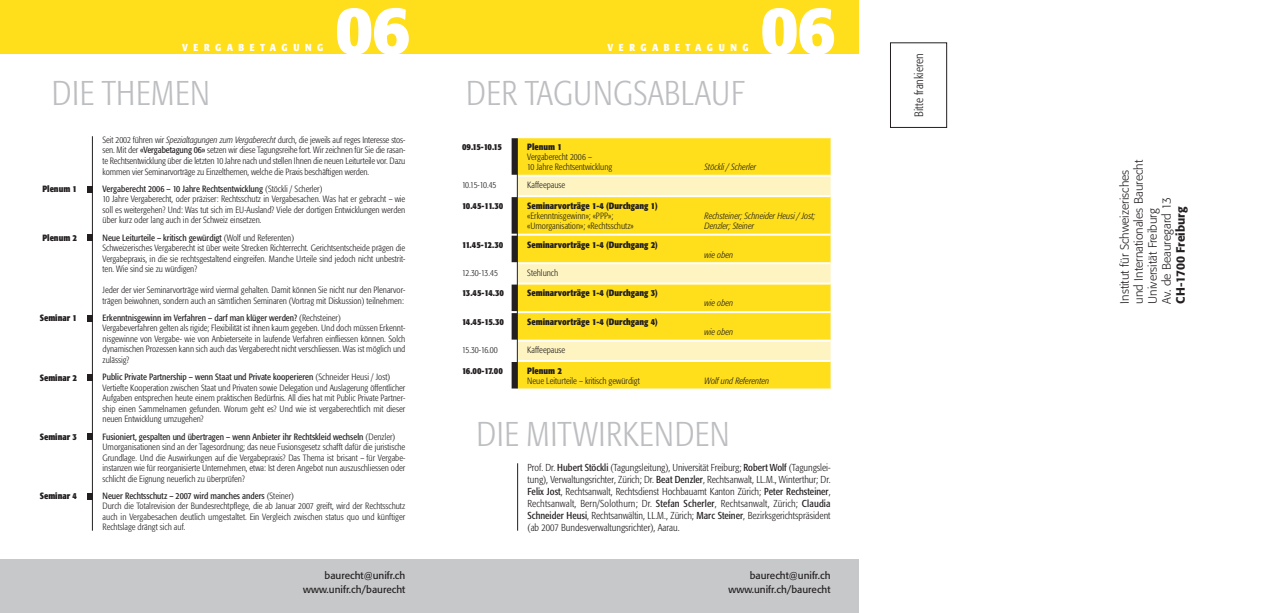
<style>
.page{position:relative;width:1287px;height:613px;background:#fff}
.page>*{position:absolute;margin:0;border:0;box-sizing:border-box;transform-origin:0 0}
.t1{font:700 66.5px "Formata";color:#fff}
.t2{font:300 condensed 34px "Formata";letter-spacing:.02em;color:#bdbec1}
.t3{font:300 12px/14px "Formata";color:#231f20}
.t4{font:300 condensed 12px "Formata";color:#231f20}
.t5{font:500 12px "Formata";color:#231f20}
.t6{font:300 condensed 10px/12px "Formata";color:#231f20;text-align:justify}
.t7{font:10px/14px "Formata";color:#231f20;text-align:right}
.t8{font:700 condensed 10px "Formata";letter-spacing:.55em;color:#fff}
.t9{font:300 condensed 9px/10.5px "Formata";color:#231f20}
.t10{font:700 condensed 9px "Formata";color:#231f20}
.t11{font:italic 300 condensed 9px/10px "Formata";color:#231f20}
.s1{font-style:italic}
.s2{font-weight:400}
</style>
<div class="page">
<div style="left:0;top:558px;width:859px;height:54px;background:#c7c8ca"></div>
<div style="left:0;top:0;width:859px;height:54px;background:#ffdf1b"></div>
<div style="left:890px;top:43px;width:57px;height:85px;border:1px solid #231f20"></div>
<svg style="left:87px;top:186px;width:5px;height:6px"></svg>
<div style="left:87px;top:234px;width:6px;height:7px;background:#231f20"></div>
<svg style="left:87px;top:315px;width:5px;height:6px"></svg>
<svg style="left:87px;top:374px;width:5px;height:6px"></svg>
<svg style="left:87px;top:433px;width:5px;height:6px"></svg>
<div style="left:87px;top:492px;width:6px;height:7px;background:#231f20"></div>
<hr style="left:92px;top:136px;width:1px;height:394px;background:#231f20">
<div style="left:518px;top:138px;width:313px;height:250px;background:#ffdf1b"></div>
<svg style="left:518px;top:177px;width:313px;height:183px;background:#fee653"></svg>
<hr style="left:462px;top:175px;width:369px;height:2px;background:#fff">
<hr style="left:462px;top:195px;width:369px;height:2px;background:#fff">
<hr style="left:517px;top:233px;width:314px;height:2px;background:#fff">
<hr style="left:517px;top:262px;width:314px;height:2px;background:#fff">
<hr style="left:517px;top:282px;width:314px;height:2px;background:#fff">
<hr style="left:517px;top:311px;width:314px;height:2px;background:#fff">
<hr style="left:517px;top:339px;width:314px;height:2px;background:#fff">
<hr style="left:462px;top:360px;width:369px;height:2px;background:#fff">
<svg style="left:512px;top:138px;width:5px;height:251px"></svg>
<hr style="left:517px;top:463px;width:1px;height:67px;background:#231f20">
<hr style="left:517px;top:138px;width:1px;height:250px;background:#231f20">
<p class="t8" style="left:182px;top:43px;width:143px">VERGABETAGUNG</p>
<h2 class="t2" style="left:52px;top:79px;width:159px">DIE THEMEN</h2>
<h1 class="t1" style="left:335px;top:1px;width:77px">06</h1>
<p class="t9" style="left:103px;top:135px;width:304px;text-align:justify">Seit 2002 führen wir <span class="s1">Spezialtagungen zum Vergaberecht</span> durch, die jeweils auf reges Interesse stos&shy;sen. Mit der <span class="s2">«Vergabetagung 06»</span> setzen wir diese Tagungsreihe fort. Wir zeichnen für Sie die rasan&shy;te Rechtsentwicklung über die letzten 10 Jahre nach und stellen Ihnen die neuen Leiturteile vor. Dazu kommen vier Seminarvorträge zu Einzelthemen, welche die Praxis beschäftigen werden.</p>
<p class="t10" style="left:42px;top:185px;width:36px">Plenum 1</p>
<p class="t9" style="left:103px;top:184px;width:304px"><span class="s2">Vergaberecht 2006 – 10 Jahre Rechtsentwicklung</span> (Stöckli / Scherler)<br>10 Jahre Vergaberecht, oder präziser: Rechtsschutz in Vergabesachen. Was hat er gebracht – wie soll es weitergehen? Und: Was tut sich im EU-Ausland? Viele der dortigen Entwicklungen werden über kurz oder lang auch in der Schweiz einsetzen.</p>
<p class="t10" style="left:42px;top:234px;width:36px">Plenum 2</p>
<p class="t9" style="left:103px;top:233px;width:304px"><span class="s2">Neue Leiturteile – kritisch gewürdigt</span> (Wolf und Referenten)<br>Schweizerisches Vergaberecht ist über weite Strecken Richterrecht. Gerichtsentscheide prägen die Vergabepraxis, in die sie rechtsgestaltend eingreifen. Manche Urteile sind jedoch nicht unbestrit&shy;ten. Wie sind sie zu würdigen?</p>
<p class="t9" style="left:103px;top:285px;width:304px">Jeder der vier Seminarvorträge wird viermal gehalten. Damit können Sie nicht nur den Plenarvor&shy;trägen beiwohnen, sondern auch an sämtlichen Seminaren (Vortrag mit Diskussion) teilnehmen:</p>
<p class="t10" style="left:40px;top:314px;width:39px">Seminar 1</p>
<p class="t9" style="left:103px;top:313px;width:304px"><span class="s2">Erkenntnisgewinn im Verfahren – darf man klüger werden?</span> (Rechsteiner)<br>Vergabeverfahren gelten als rigide; Flexibilität ist ihnen kaum gegeben. Und doch müssen Erkennt&shy;nisgewinne von Vergabe- wie von Anbieterseite in laufende Verfahren einfliessen können. Solch dynamischen Prozessen kann sich auch das Vergaberecht nicht verschliessen. Was ist möglich und zulässig?</p>
<p class="t10" style="left:40px;top:373px;width:39px">Seminar 2</p>
<p class="t9" style="left:103px;top:372px;width:304px"><span class="s2">Public Private Partnership – wenn Staat und Private kooperieren</span> (Schneider Heusi / Jost)<br>Vertiefte Kooperation zwischen Staat und Privaten sowie Delegation und Auslagerung öffentlicher Aufgaben entsprechen heute einem praktischen Bedürfnis. All dies hat mit Public Private Partner&shy;ship einen Sammelnamen gefunden. Worum geht es? Und wie ist vergaberechtlich mit dieser neuen Entwicklung umzugehen?</p>
<p class="t10" style="left:40px;top:433px;width:39px">Seminar 3</p>
<p class="t9" style="left:103px;top:431px;width:304px"><span class="s2">Fusioniert, gespalten und übertragen – wenn Anbieter ihr Rechtskleid wechseln</span> (Denzler)<br>Umorganisationen sind an der Tagesordnung; das neue Fusionsgesetz schafft dafür die juristische Grundlage. Und die Auswirkungen auf die Vergabepraxis? Das Thema ist brisant – für Vergabe&shy;instanzen wie für reorganisierte Unternehmen, etwa: Ist deren Angebot nun auszuschliessen oder schlicht die Eignung neuerlich zu überprüfen?</p>
<p class="t10" style="left:40px;top:492px;width:39px">Seminar 4</p>
<p class="t9" style="left:103px;top:491px;width:304px"><span class="s2">Neuer Rechtsschutz – 2007 wird manches anders</span> (Steiner)<br>Durch die Totalrevision der Bundesrechtpflege, die ab Januar 2007 greift, wird der Rechtsschutz auch in Vergabesachen deutlich umgestaltet. Ein Vergleich zwischen status quo und künftiger Rechtslage drängt sich auf.</p>
<p class="t7" style="left:303px;top:569px;width:104px">baurecht@unifr.ch www.unifr.ch/baurecht</p>
<p class="t8" style="left:607px;top:43px;width:143px">VERGABETAGUNG</p>
<h2 class="t2" style="left:466px;top:79px;width:280px">DER TAGUNGSABLAUF</h2>
<h1 class="t1" style="left:760px;top:1px;width:77px">06</h1>
<p class="t10" style="left:462px;top:143px;width:41px">09.15-10.15</p>
<p class="t10" style="left:527px;top:143px;width:36px">Plenum 1</p>
<p class="t9" style="left:527px;top:152px;width:86px;line-height:10px">Vergaberecht 2006 –<br>10 Jahre Rechtsentwicklung</p>
<p class="t11" style="left:705px;top:162px;width:53px">Stöckli / Scherler</p>
<p class="t9" style="left:462px;top:180px;width:36px">10.15-10.45</p>
<p class="t9" style="left:527px;top:180px;width:40px">Kaffeepause</p>
<p class="t10" style="left:462px;top:202px;width:43px">10.45-11.30</p>
<p class="t10" style="left:527px;top:202px;width:132px">Seminarvorträge 1-4 (Durchgang 1)</p>
<p class="t9" style="left:527px;top:211px;width:108px;line-height:10px">«Erkenntnisgewinn»; «PPP»; «Umorganisation»; «Rechtsschutz»</p>
<p class="t11" style="left:705px;top:211px;width:112px">Rechsteiner; Schneider Heusi / Jost;<br>Denzler; Steiner</p>
<p class="t10" style="left:462px;top:240px;width:43px">11.45-12.30</p>
<p class="t10" style="left:527px;top:240px;width:132px">Seminarvorträge 1-4 (Durchgang 2)</p>
<p class="t11" style="left:705px;top:250px;width:30px">wie oben</p>
<p class="t9" style="left:462px;top:268px;width:37px">12.30-13.45</p>
<p class="t9" style="left:527px;top:268px;width:32px">Stehlunch</p>
<p class="t10" style="left:462px;top:289px;width:44px">13.45-14.30</p>
<p class="t10" style="left:527px;top:289px;width:132px">Seminarvorträge 1-4 (Durchgang 3)</p>
<p class="t11" style="left:705px;top:299px;width:30px">wie oben</p>
<p class="t10" style="left:462px;top:318px;width:44px">14.45-15.30</p>
<p class="t10" style="left:527px;top:318px;width:132px">Seminarvorträge 1-4 (Durchgang 4)</p>
<p class="t11" style="left:705px;top:327px;width:30px">wie oben</p>
<p class="t9" style="left:462px;top:345px;width:37px">15.30-16.00</p>
<p class="t9" style="left:527px;top:345px;width:40px">Kaffeepause</p>
<p class="t10" style="left:462px;top:367px;width:42px">16.00-17.00</p>
<p class="t10" style="left:527px;top:367px;width:36px">Plenum 2</p>
<p class="t9" style="left:527px;top:376px;width:114px">Neue Leiturteile – kritisch gewürdigt</p>
<p class="t11" style="left:705px;top:376px;width:66px">Wolf und Referenten</p>
<h2 class="t2" style="left:477px;top:419px;width:255px">DIE MITWIRKENDEN</h2>
<p class="t6" style="left:528px;top:461px;width:305px">Prof. Dr. <span class="s2">Hubert Stöckli</span> (Tagungsleitung), Universität Freiburg; <span class="s2">Robert Wolf</span> (Tagungslei&shy;tung), Verwaltungsrichter, Zürich; Dr. <span class="s2">Beat Denzler</span>, Rechtsanwalt, LL.M., Winterthur; Dr.<br><span class="s2">Felix Jost</span>, Rechtsanwalt, Rechtsdienst Hochbauamt Kanton Zürich; <span class="s2">Peter Rechsteiner</span>, Rechtsanwalt, Bern/Solothurn; Dr. <span class="s2">Stefan Scherler</span>, Rechtsanwalt, Zürich; <span class="s2">Claudia Schneider Heusi</span>, Rechtsanwältin, LL.M., Zürich; <span class="s2">Marc Steiner</span>, Bezirksgerichtspräsident (ab 2007 Bundesverwaltungsrichter), Aarau.</p>
<p class="t7" style="left:728px;top:569px;width:104px">baurecht@unifr.ch www.unifr.ch/baurecht</p>
<h3 class="t4" style="left:914px;top:117px;width:64px;rotate:-90deg">Bitte frankieren</h3>
<h3 class="t3" style="left:1118px;top:303px;width:145px;rotate:-90deg">Institut für Schweizerisches und Internationales Baurecht<br>Universität Freiburg<br>Av. de Beauregard 13</h3>
<h3 class="t5" style="left:1175px;top:303px;width:99px;rotate:-90deg">CH -1700 Freiburg</h3>
</div>
